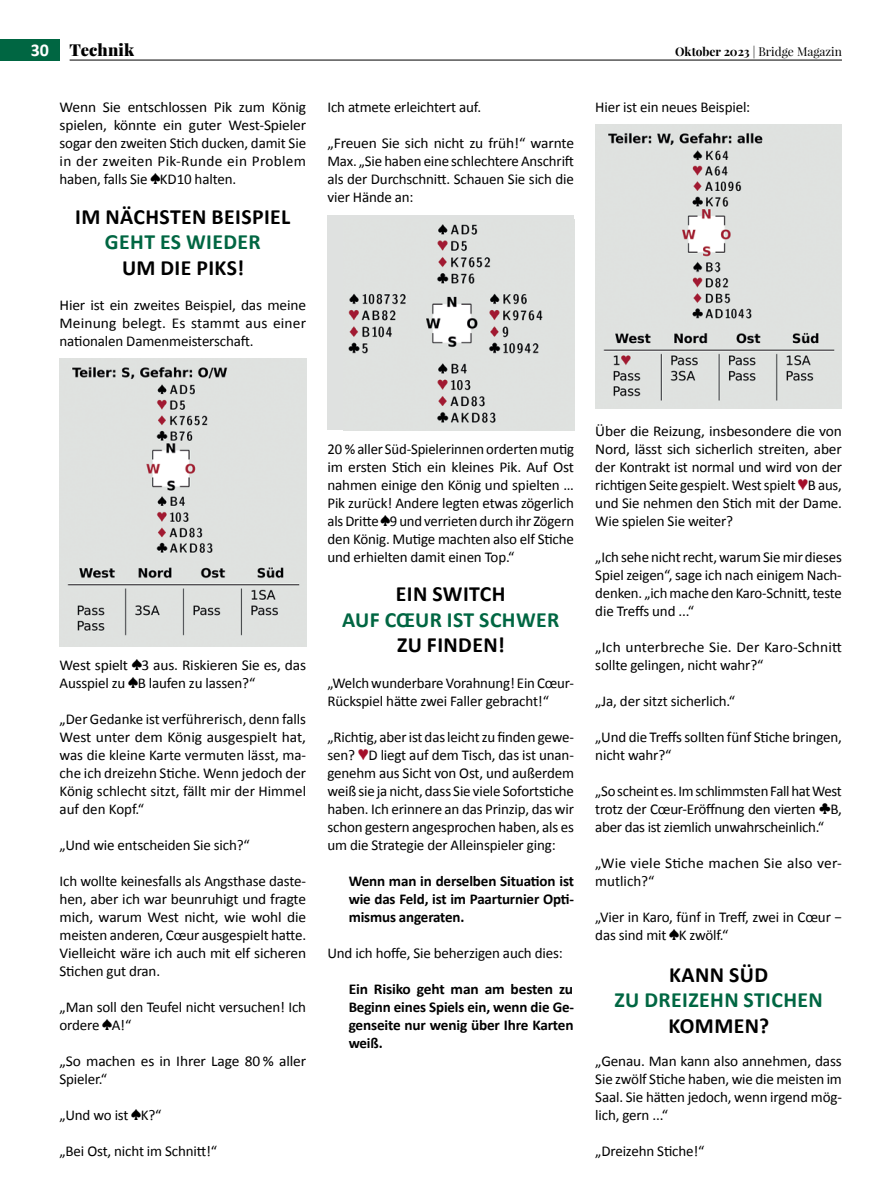
<style>
.page{position:relative;width:893px;height:1191px;background:#fff}
.page>*{position:absolute;margin:0;border:0;box-sizing:border-box;transform-origin:0 0}
.t1{font:700 21.75px "Calibri";letter-spacing:.02em;color:#000}
.t2{font:700 21.75px "Calibri";letter-spacing:.02em;color:#006642}
.t3{font:900 16.5px "Playfair Display";letter-spacing:.01em;color:#000}
.t4{font:15px/18px "Calibri";letter-spacing:-.01em;color:#000;text-align:justify}
.t5{font:700 15px/18px "Calibri";letter-spacing:-.01em;color:#000;text-align:justify}
.t6{font:15px/18px "Calibri";letter-spacing:.01em;color:#000}
.t7{font:12px "Playfair Display";color:#000}
.s1{font-family:"Calibri";font-weight:700;font-size:18px;color:#fff}
.s2{font-weight:700}
.s3{font-family:"Monotype Sorts"}
.s4{font-family:"Monotype Sorts";color:#a40f2b}
</style>
<div class="page">
<div style="left:0;top:39px;width:60px;height:21px;background:#006642"></div>
<hr style="left:70px;top:60px;width:772px;height:1px;background:#000">
<img style="left:60px;top:358px;width:246px;height:288px">
<div style="left:327px;top:215px;width:247px;height:215px;background:#dfe1e0"></div>
<img style="left:348px;top:224px;width:195px;height:199px">
<img style="left:595px;top:124px;width:247px;height:284px">
<p class="t3" style="left:31px;top:39px;width:105px"><span class="s1">30</span> Technik</p>
<p class="t7" style="left:675px;top:44px;width:168px"><span class="s2">Oktober 2023</span> | Bridge Magazin</p>
<p class="t4" style="left:60px;top:97px;width:248px">Wenn Sie entschlossen Pik zum König spielen, könnte ein guter West-Spieler sogar den zweiten Stich ducken, damit Sie in der zweiten Pik-Runde ein Problem haben, falls Sie <span class="s3">«</span>KD10 halten.</p>
<h1 class="t1" style="left:75px;top:201px;width:217px">IM NÄCHSTEN BEISPIEL</h1>
<h1 class="t2" style="left:105px;top:227px;width:157px">GEHT ES WIEDER</h1>
<h1 class="t1" style="left:122px;top:252px;width:124px">UM DIE PIKS!</h1>
<p class="t4" style="left:60px;top:295px;width:248px">Hier ist ein zweites Beispiel, das meine Meinung belegt. Es stammt aus einer nationalen Damenmeisterschaft.</p>
<p class="t4" style="left:327px;top:97px;width:155px">Ich atmete erleichtert auf.</p>
<p class="t4" style="left:327px;top:133px;width:248px">„Freuen Sie sich nicht zu früh!“ warnte Max. „Sie haben eine schlechtereAnschrift als der Durchschnitt. Schauen Sie sich die vier Hände an:</p>
<p class="t4" style="left:595px;top:97px;width:156px">Hier ist ein neues Beispiel:</p>
<p class="t4" style="left:60px;top:655px;width:248px">West spielt <span class="s3">«</span>3 aus. Riskieren Sie es, das<br>Ausspiel zu <span class="s3">«</span>B laufen zu lassen?“</p>
<p class="t4" style="left:60px;top:709px;width:248px">„Der Gedanke ist verführerisch, denn falls West unter dem König ausgespielt hat, was die kleine Karte vermuten lässt, ma&shy;che ich dreizehn Stiche. Wenn jedoch der König schlecht sitzt, fällt mir der Himmel auf den Kopf.“</p>
<p class="t4" style="left:60px;top:835px;width:192px">„Und wie entscheiden Sie sich?“</p>
<p class="t4" style="left:60px;top:871px;width:248px">Ich wollte keinesfalls als Angsthase daste&shy;hen, aber ich war beunruhigt und fragte mich, warum West nicht, wie wohl die meisten anderen, Cœur ausgespielt hatte.<br>Vielleicht wäre ich auch mit elf sicheren Stichen gut dran.</p>
<p class="t4" style="left:60px;top:997px;width:248px">„Man soll den Teufel nicht versuchen! Ich ordere <span class="s3">«</span>A!“</p>
<p class="t4" style="left:60px;top:1051px;width:248px">„So machen es in Ihrer Lage 80 % aller<br>Spieler.“</p>
<p class="t4" style="left:60px;top:1105px;width:103px">„Und wo ist <span class="s3">«</span>K?“</p>
<p class="t4" style="left:60px;top:1141px;width:159px">„Bei Ost, nicht im Schnitt!“</p>
<p class="t4" style="left:327px;top:439px;width:248px">20 %aller Süd-Spielerinnen ordertenmutig im ersten Stich ein kleines Pik. Auf Ost nahmen einige den König und spielten … Pik zurück! Andere legten etwas zögerlich alsDritte<span class="s3">«</span>9 und verrieten durch ihr Zögern den König. Mutige machten also elf Stiche und erhielten damit einen Top.“</p>
<h1 class="t1" style="left:396px;top:579px;width:111px">EIN SWITCH</h1>
<h1 class="t2" style="left:342px;top:604px;width:219px">AUF CŒUR IST SCHWER</h1>
<h1 class="t1" style="left:397px;top:630px;width:109px">ZU FINDEN!</h1>
<p class="t4" style="left:327px;top:673px;width:248px">„WelchwunderbareVorahnung! Ein Cœur-<br>Rückspiel hätte zwei Faller gebracht!“</p>
<p class="t4" style="left:327px;top:727px;width:248px">„Richtig, aberist dasleichtzu finden gewe&shy;sen? <span class="s4">ª</span>D liegt auf dem Tisch, das ist unan&shy;genehm aus Sicht von Ost, und außerdem weiß sie ja nicht, dass Sie viele Sofortstiche haben. Ich erinnere an das Prinzip, das wir schon gestern angesprochen haben, als es um die Strategie der Alleinspieler ging:</p>
<p class="t5" style="left:349px;top:871px;width:227px">Wenn man in derselben Situation ist wie das Feld, ist im Paarturnier Opti&shy;mismus angeraten.</p>
<p class="t4" style="left:327px;top:943px;width:237px">Und ich hoffe, Sie beherzigen auch dies:</p>
<p class="t5" style="left:349px;top:979px;width:227px">Ein Risiko geht man am besten zu Beginn eines Spiels ein, wenn die Ge&shy;genseite nur wenig über Ihre Karten weiß.</p>
<p class="t4" style="left:595px;top:421px;width:248px">Über die Reizung, insbesondere die von Nord, lässt sich sicherlich streiten, aber der Kontrakt ist normal und wird von der richtigen Seite gespielt.Westspielt<span class="s4">ª</span>B aus, und Sie nehmen den Stich mit der Dame.<br>Wie spielen Sie weiter?</p>
<p class="t4" style="left:595px;top:547px;width:248px">„Ich sehe nicht recht, warum Sie mir dieses Spiel zeigen“, sage ich nach einigem Nach&shy;denken. „ichmache den Karo-Schnitt,teste die Treffs und ...“</p>
<p class="t4" style="left:595px;top:637px;width:248px">„Ich unterbreche Sie. Der Karo-Schnitt sollte gelingen, nicht wahr?“</p>
<p class="t4" style="left:595px;top:691px;width:141px">„Ja, der sitzt sicherlich.“</p>
<p class="t4" style="left:595px;top:727px;width:248px">„Und die Treffs sollten fünf Stiche bringen, nicht wahr?“</p>
<p class="t4" style="left:595px;top:781px;width:248px">„So scheint es. Im schlimmsten Fall hat West trotz der Cœur-Eröffnung den vierten <span class="s3">¨</span>B, aber das ist ziemlich unwahrscheinlich.“</p>
<p class="t6" style="left:595px;top:853px;width:248px">„Wie viele Stiche machen Sie also ver&shy;mutlich?“</p>
<p class="t4" style="left:595px;top:907px;width:248px">„Vier in Karo, fünf in Treff, zwei in Cœur − das sind mit <span class="s3">«</span>K zwölf.“</p>
<h1 class="t1" style="left:669px;top:959px;width:100px">KANN SÜD</h1>
<h1 class="t2" style="left:614px;top:984px;width:210px">ZU DREIZEHN STICHEN</h1>
<h1 class="t1" style="left:668px;top:1010px;width:102px">KOMMEN?</h1>
<p class="t4" style="left:595px;top:1051px;width:248px">„Genau. Man kann also annehmen, dass Sie zwölf Stiche haben, wie die meisten im Saal. Sie hätten jedoch, wenn irgend mög&shy;lich, gern ...“</p>
<p class="t4" style="left:595px;top:1141px;width:111px">„Dreizehn Stiche!“</p>
</div>
